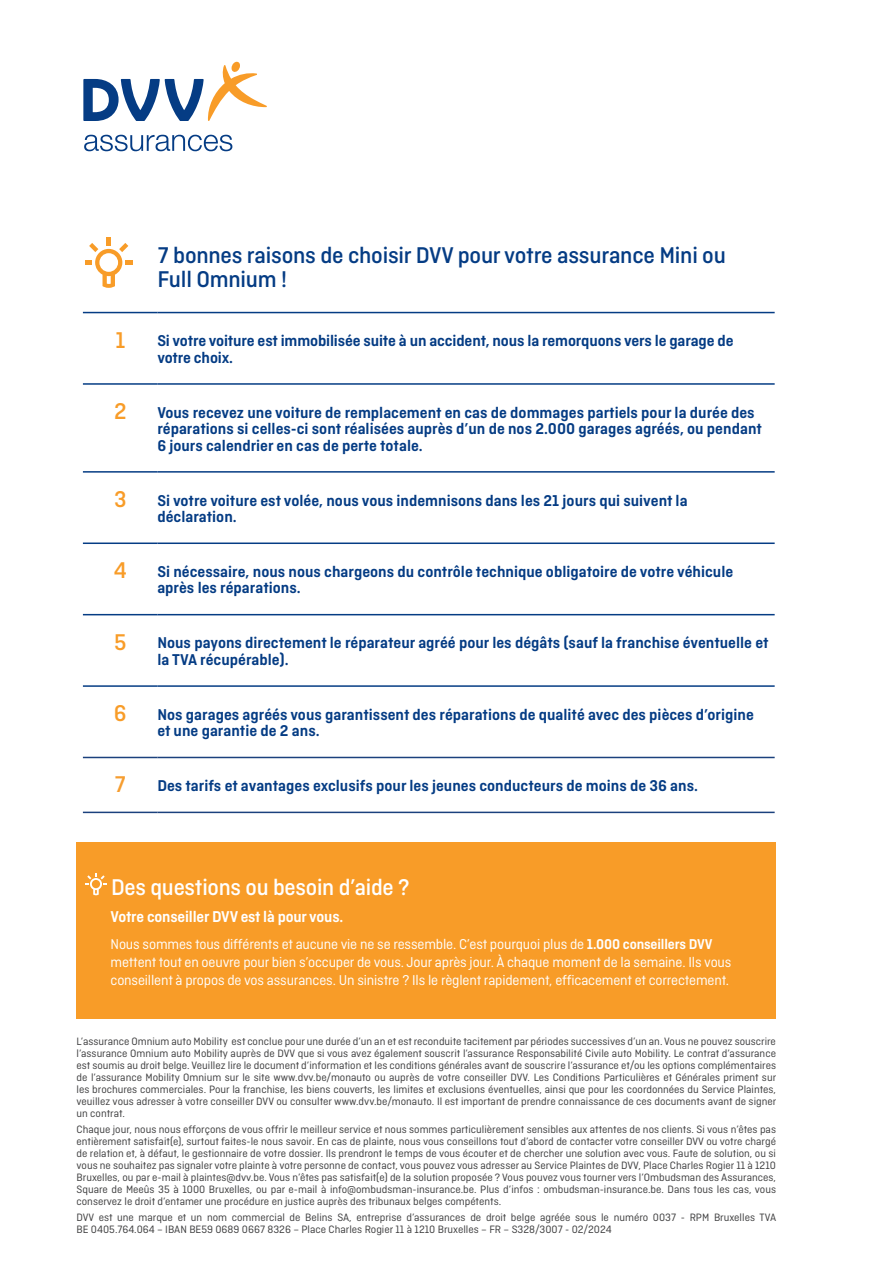
<style>
.page{position:relative;width:893px;height:1263px;background:#fff}
.page>*{position:absolute;margin:0;border:0;box-sizing:border-box;transform-origin:0 0}
.TITEL_BLAUW{font:500 24px/24px "Ciutadella";letter-spacing:-.01em;color:#053c84}
.TITEL_BLAUW-2{font:500 24px "Ciutadella";letter-spacing:-.01em;color:#fff}
.TITEL_BLAUW-3{font:500 24px "Ciutadella";color:#f89c28}
.TITEL_BLAUW-4{font:500 24px "Ciutadella";color:#f69d2f}
.HIGHLIGHT_BLAUW{font:600 16.5px/16.5px "Ciutadella";color:#053c84}
.BODY_BLACK_2PT_after{font:600 16.5px "Ciutadella";letter-spacing:-.01em;color:#fff}
.BODY_BLACK_2PT_after-2{font:15px/18px "Ciutadella";letter-spacing:-.01em;color:#fff}
.LEGAL{font:11.25px/12px "Ciutadella";color:#3e3e3f;text-align:justify}
.s1{font-weight:600}
</style>
<div class="page">
<svg style="left:83px;top:62px;width:184px;height:59px"></svg>
<svg style="left:84px;top:135px;width:148px;height:16px"></svg>
<hr style="left:83px;top:312px;width:74px;height:1px;background:#053c84">
<hr style="left:83px;top:383px;width:74px;height:2px;background:#053c84">
<hr style="left:83px;top:471px;width:74px;height:2px;background:#053c84">
<hr style="left:83px;top:542px;width:74px;height:2px;background:#053c84">
<hr style="left:83px;top:614px;width:74px;height:1px;background:#053c84">
<hr style="left:83px;top:685px;width:74px;height:2px;background:#053c84">
<hr style="left:83px;top:757px;width:74px;height:1px;background:#1b417d">
<hr style="left:83px;top:812px;width:74px;height:1px;background:#1b417d">
<hr style="left:157px;top:312px;width:618px;height:1px;background:#053c84">
<hr style="left:157px;top:383px;width:618px;height:2px;background:#053c84">
<hr style="left:157px;top:471px;width:618px;height:2px;background:#053c84">
<hr style="left:157px;top:542px;width:618px;height:2px;background:#053c84">
<hr style="left:157px;top:614px;width:618px;height:1px;background:#053c84">
<hr style="left:157px;top:685px;width:618px;height:2px;background:#053c84">
<hr style="left:157px;top:757px;width:618px;height:1px;background:#1b417d">
<hr style="left:157px;top:812px;width:618px;height:1px;background:#1b417d">
<div style="left:77px;top:842px;width:699px;height:177px;background:#f89c28"></div>
<svg style="left:85px;top:873px;width:22px;height:22px"></svg>
<svg style="left:85px;top:237px;width:47px;height:51px"></svg>
<p class="TITEL_BLAUW" style="left:157px;top:243px;width:570px">7 bonnes raisons de choisir DVV pour votre assurance Mini ou<br>Full Omnium !</p>
<p class="TITEL_BLAUW-3" style="left:115px;top:326px;width:11px">1</p>
<p class="HIGHLIGHT_BLAUW" style="left:157px;top:332px;width:578px">Si votre voiture est immobilisée suite à un accident, nous la remorquons vers le garage de votre choix.</p>
<p class="TITEL_BLAUW-3" style="left:114px;top:398px;width:14px">2</p>
<p class="HIGHLIGHT_BLAUW" style="left:157px;top:404px;width:606px">Vous recevez une voiture de remplacement en cas de dommages partiels pour la durée des réparations si celles-ci sont réalisées auprès d’un de nos 2.000 garages agréés, ou pendant<br>6 jours calendrier en cas de perte totale.</p>
<p class="TITEL_BLAUW-3" style="left:114px;top:486px;width:14px">3</p>
<p class="HIGHLIGHT_BLAUW" style="left:157px;top:492px;width:532px">Si votre voiture est volée, nous vous indemnisons dans les 21 jours qui suivent la déclaration.</p>
<p class="TITEL_BLAUW-3" style="left:114px;top:557px;width:15px">4</p>
<p class="HIGHLIGHT_BLAUW" style="left:157px;top:563px;width:577px">Si nécessaire, nous nous chargeons du contrôle technique obligatoire de votre véhicule après les réparations.</p>
<p class="TITEL_BLAUW-3" style="left:114px;top:628px;width:14px">5</p>
<p class="HIGHLIGHT_BLAUW" style="left:157px;top:635px;width:613px">Nous payons directement le réparateur agréé pour les dégâts (sauf la franchise éventuelle et la TVA récupérable).</p>
<p class="TITEL_BLAUW-3" style="left:114px;top:700px;width:14px">6</p>
<p class="HIGHLIGHT_BLAUW" style="left:157px;top:706px;width:598px">Nos garages agréés vous garantissent des réparations de qualité avec des pièces d’origine et une garantie de 2 ans.</p>
<p class="TITEL_BLAUW-4" style="left:115px;top:771px;width:12px">7</p>
<p class="HIGHLIGHT_BLAUW" style="left:157px;top:777px;width:542px">Des tarifs et avantages exclusifs pour les jeunes conducteurs de moins de 36 ans.</p>
<p class="TITEL_BLAUW-2" style="left:111px;top:873px;width:300px">Des questions ou besoin d’aide ?</p>
<p class="BODY_BLACK_2PT_after" style="left:111px;top:907px;width:234px">Votre conseiller DVV est là pour vous.</p>
<p class="BODY_BLACK_2PT_after-2" style="left:111px;top:935px;width:622px">Nous sommes tous différents et aucune vie ne se ressemble. C’est pourquoi plus de <span class="s1">1.000 conseillers DVV </span>mettent tout en oeuvre pour bien s’occuper de vous. Jour après jour. À chaque moment de la semaine. Ils vous conseillent à propos de vos assurances. Un sinistre ? Ils le règlent rapidement, efficacement et correctement.</p>
<p class="LEGAL" style="left:77px;top:1035px;width:701px">L’assurance Omnium auto Mobility est conclue pour une durée d’un an et est reconduite tacitement par périodes successives d’un an. Vous ne pouvez souscrire l’assurance Omnium auto Mobility auprès de DVV que si vous avez également souscrit l’assurance Responsabilité Civile auto Mobility. Le contrat d’assurance est soumis au droit belge. Veuillez lire le document d’information et les conditions générales avant de souscrire l’assurance et/ou les options complémentaires de l’assurance Mobility Omnium sur le site www.dvv.be/monauto ou auprès de votre conseiller DVV. Les Conditions Particulières et Générales priment sur les brochures commerciales. Pour la franchise, les biens couverts, les limites et exclusions éventuelles, ainsi que pour les coordonnées du Service Plaintes, veuillez vous adresser à votre conseiller DVV ou consulter www.dvv.be/monauto. Il est important de prendre connaissance de ces documents avant de signer un contrat.</p>
<p class="LEGAL" style="left:77px;top:1123px;width:701px">Chaque jour, nous nous efforçons de vous offrir le meilleur service et nous sommes particulièrement sensibles aux attentes de nos clients. Si vous n’êtes pas entièrement satisfait(e), surtout faites-le nous savoir. En cas de plainte, nous vous conseillons tout d’abord de contacter votre conseiller DVV ou votre chargé de relation et, à défaut, le gestionnaire de votre dossier. Ils prendront le temps de vous écouter et de chercher une solution avec vous. Faute de solution, ou si vous ne souhaitez pas signaler votre plainte à votre personne de contact, vous pouvez vous adresser au Service Plaintes de DVV, Place Charles Rogier 11 à 1210<br>Bruxelles, ou par e-mail à plaintes@dvv.be. Vous n’êtes pas satisfait(e) de la solution proposée ? Vous pouvez vous tourner vers l’Ombudsman des Assurances, Square de Meeûs 35 à 1000 Bruxelles, ou par e-mail à info@ombudsman-insurance.be. Plus d’infos : ombudsman-insurance.be. Dans tous les cas, vous conservez le droit d’entamer une procédure en justice auprès des tribunaux belges compétents.</p>
<p class="LEGAL" style="left:77px;top:1211px;width:701px">DVV est une marque et un nom commercial de Belins SA, entreprise d’assurances de droit belge agréée sous le numéro 0037 - RPM Bruxelles TVA<br>BE 0405.764.064 – IBAN BE59 0689 0667 8326 – Place Charles Rogier 11 à 1210 Bruxelles – FR – S328/3007 - 02/2024</p>
</div>
